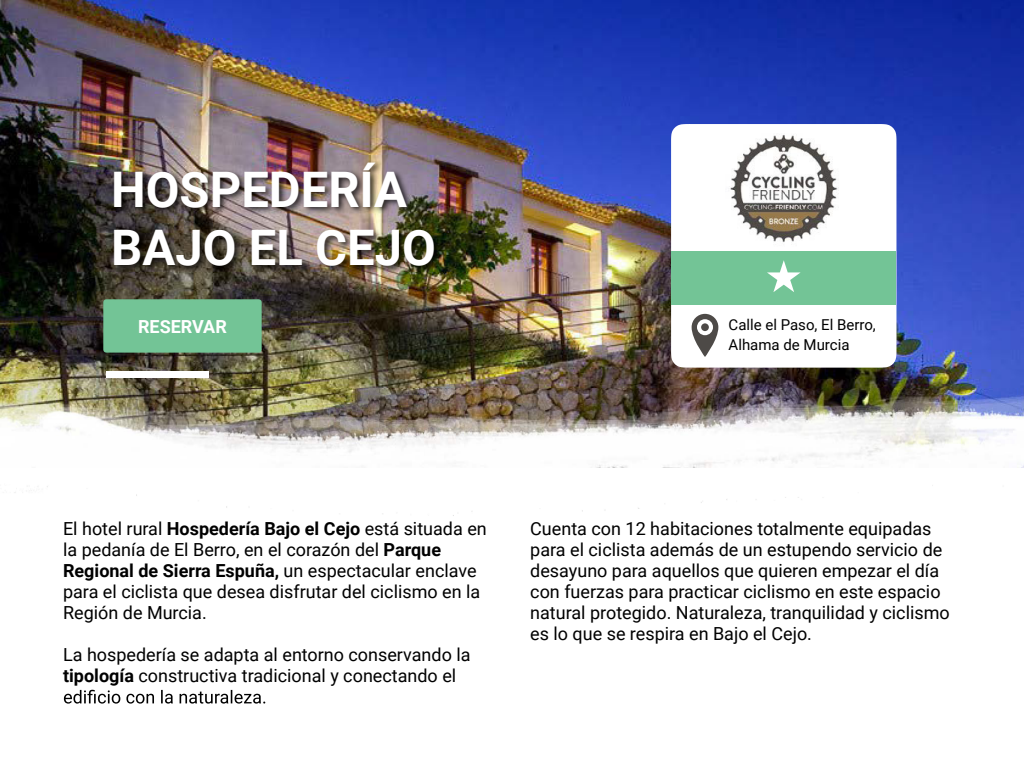
<style>
.page{position:relative;width:1024px;height:768px;background:#fff}
.page>*{position:absolute;margin:0;border:0;box-sizing:border-box;transform-origin:0 0}
.t1{font:700 49px/58.8px "Roboto";color:#fff}
.t2{font:18px/21px "Roboto";color:#000}
.t3{font:700 18px "Roboto";color:#fff}
.t4{font:15px/20px "Roboto";color:#000}
.s1{font-weight:700}
</style>
<div class="page">
<img style="left:0;top:0;width:1024px;height:388px">
<img style="left:0;top:388px;width:1024px;height:79px">
<div style="left:106px;top:371px;width:103px;height:6px;background:#fff"></div>
<svg style="left:671px;top:124px;width:225px;height:244px"></svg>
<div style="left:671px;top:251px;width:225px;height:54px;background:#73c496"></div>
<svg style="left:767px;top:260px;width:34px;height:32px"></svg>
<img style="left:726px;top:133px;width:118px;height:114px">
<svg style="left:692px;top:314px;width:26px;height:43px"></svg>
<img style="left:112px;top:159px;width:331px;height:115px">
<div style="left:103px;top:299px;width:159px;height:54px;background:#73c496"></div>
<svg style="left:64px;top:690px;width:201px;height:14px"></svg>
<h1 class="t1" style="left:111px;top:158px;width:326px">HOSPEDERÍA<br>BAJO EL CEJO</h1>
<p class="t3" style="left:138px;top:314px;width:90px">RESERVAR</p>
<p class="t4" style="left:729px;top:314px;width:149px">Calle el Paso, El Berro,<br>Alhama de Murcia</p>
<p class="t2" style="left:63px;top:518px;width:425px">El hotel rural <span class="s1">Hospedería Bajo el Cejo</span> está situada en la pedanía de El Berro, en el corazón del <span class="s1">Parque Regional de Sierra Espuña,</span> un espectacular enclave para el ciclista que desea disfrutar del ciclismo en la Región de Murcia.</p>
<p class="t2" style="left:63px;top:644px;width:409px">La hospedería se adapta al entorno conservando la <span class="s1">tipología</span> constructiva tradicional y conectando el</p>
<p class="t2" style="left:530px;top:518px;width:421px">Cuenta con 12 habitaciones totalmente equipadas para el ciclista además de un estupendo servicio de desayuno para aquellos que quieren empezar el día con fuerzas para practicar ciclismo en este espacio natural protegido. Naturaleza, tranquilidad y ciclismo es lo que se respira en Bajo el Cejo.</p>
</div>
